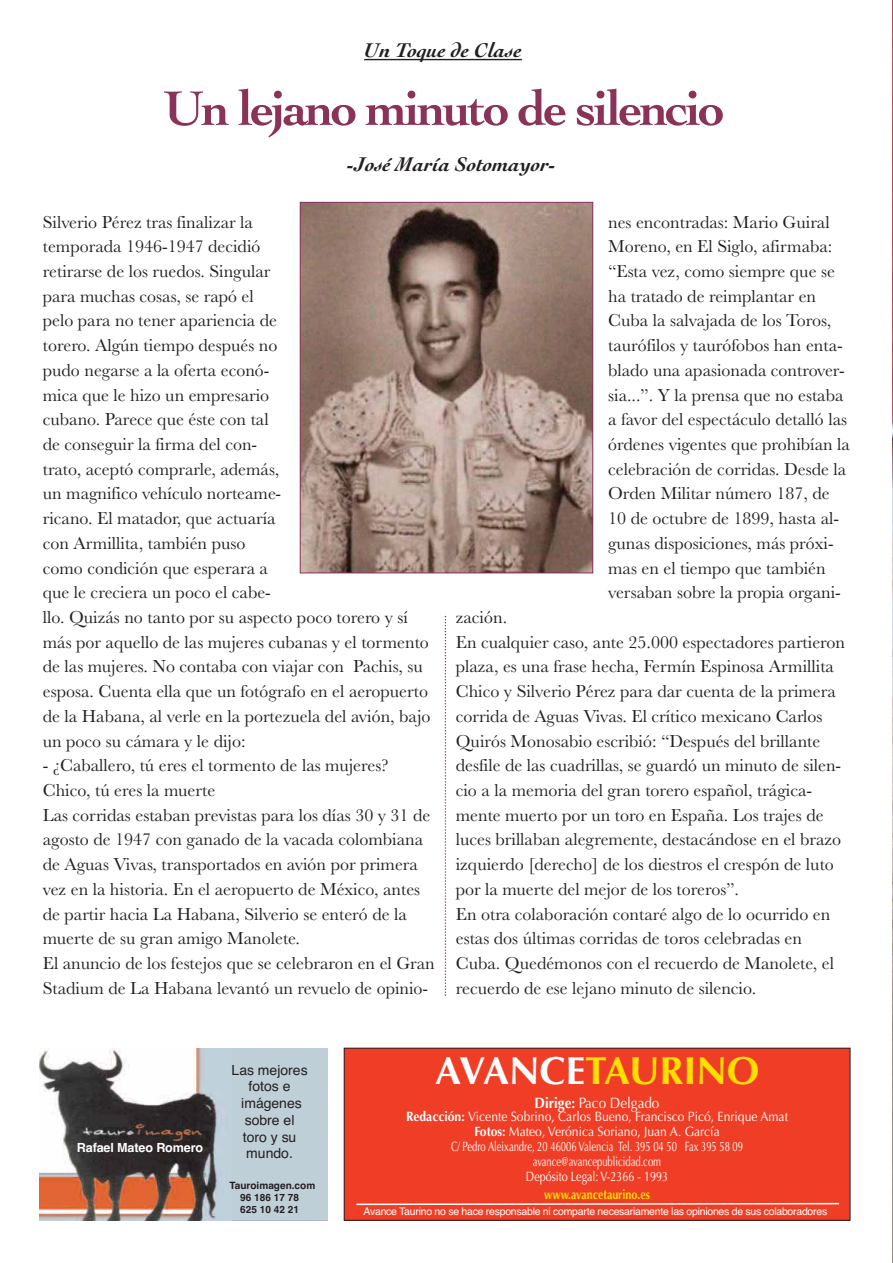
<style>
.page{position:relative;width:893px;height:1263px;background:#fff}
.page>*{position:absolute;margin:0;border:0;box-sizing:border-box;transform-origin:0 0}
.t1{font:700 51px "Cochin";letter-spacing:-.05em;color:#8a3258}
.t2{font:700 39.15px "Optima";color:#ffde00}
.t3{font:italic 700 21px "Cochin";color:#231f20}
.t4{font:18px/24.8px "Baskerville";color:#231f20}
.t5{font:15px "Optima";color:#fff;scale:.9 1}
.t6{font:13.95px/16.8px "Helvetica";color:#231f20;text-align:center}
.t7{font:13.5px/15px "Optima";color:#fff;text-align:center;scale:.9 1}
.t8{font:700 13.35px "Optima";color:#ffde00;scale:.8 1}
.t9{font:700 12.6px "Helvetica";letter-spacing:-.01em;color:#fff}
.t10{font:10.5px "Helvetica";letter-spacing:-.025em;color:#fff}
.t11{font:700 10.05px/12px "Helvetica";color:#231f20;text-align:center}
.s1{color:#fff}
.s2{font-weight:700}
</style>
<div class="page">
<div style="left:344px;top:1048px;width:506px;height:172px;background:#ef3e25"></div>
<img style="left:39px;top:1048px;width:194px;height:172px">
<svg style="left:356px;top:1202px;width:484px;height:4px"></svg>
<img style="left:892px;top:0;width:1px;height:1263px">
<img style="left:302px;top:204px;width:289px;height:367px">
<div style="left:300px;top:202px;width:293px;height:371px;border:1px solid #8a3258"></div>
<svg style="left:445px;top:616px;width:1px;height:380px"></svg>
<hr style="left:364px;top:59px;width:158px;height:1px;background:#231f20">
<p class="t3" style="left:364px;top:43px;width:159px">Un Toque de Clase</p>
<h1 class="t1" style="left:164px;top:89px;width:563px">Un lejano minuto de silencio</h1>
<p class="t3" style="left:347px;top:156px;width:210px">-José María Sotomayor-</p>
<p class="t4" style="left:43px;top:211px;width:389px">Silverio Pérez tras finalizar la<br>temporada 1946-1947 decidió<br>retirarse de los ruedos. Singular<br>para muchas cosas, se rapó el<br>pelo para no tener apariencia de<br>torero. Algún tiempo después no<br>pudo negarse a la oferta econó-<br>mica que le hizo un empresario<br>cubano. Parece que éste con tal<br>de conseguir la firma del con-<br>trato, aceptó comprarle, además,<br>un magnifico vehículo norteame-<br>ricano. El matador, que actuaría<br>con Armillita, también puso<br>como condición que esperara a<br>que le creciera un poco el cabe-<br>llo. Quizás no tanto por su aspecto poco torero y sí más por aquello de las mujeres cubanas y el tormento de las mujeres. No contaba con viajar con Pachis, su esposa. Cuenta ella que un fotógrafo en el aeropuerto de la Habana, al verle en la portezuela del avión, bajo un poco su cámara y le dijo:</p>
<p class="t4" style="left:43px;top:755px;width:393px">- ¿Caballero, tú eres el tormento de las mujeres?<br>Chico, tú eres la muerte<br>Las corridas estaban previstas para los días 30 y 31 de agosto de 1947 con ganado de la vacada colombiana de Aguas Vivas, transportados en avión por primera vez en la historia. En el aeropuerto de México, antes de partir hacia La Habana, Silverio se enteró de la muerte de su gran amigo Manolete.<br>El anuncio de los festejos que se celebraron en el Gran Stadium de La Habana levantó un revuelo de opinio-</p>
<p class="t4" style="left:608px;top:211px;width:243px">nes encontradas: Mario Guiral<br>Moreno, en El Siglo, afirmaba: “Esta vez, como siempre que se ha tratado de reimplantar en<br>Cuba la salvajada de los Toros, taurófilos y taurófobos han enta&shy;blado una apasionada controver&shy;sia...”. Y la prensa que no estaba a favor del espectáculo detalló las órdenes vigentes que prohibían la celebración de corridas. Desde la<br>Orden Militar número 187, de<br>10 de octubre de 1899, hasta al&shy;gunas disposiciones, más próxi&shy;mas en el tiempo que también versaban sobre la propia organi-</p>
<p class="t4" style="left:456px;top:607px;width:391px">zación.<br>En cualquier caso, ante 25.000 espectadores partieron plaza, es una frase hecha, Fermín Espinosa Armillita Chico y Silverio Pérez para dar cuenta de la primera corrida de Aguas Vivas. El crítico mexicano Carlos Quirós Monosabio escribió: “Después del brillante desfile de las cuadrillas, se guardó un minuto de silen&shy;cio a la memoria del gran torero español, trágica&shy;mente muerto por un toro en España. Los trajes de luces brillaban alegremente, destacándose en el brazo izquierdo [derecho] de los diestros el crespón de luto por la muerte del mejor de los toreros”.<br>En otra colaboración contaré algo de lo ocurrido en estas dos últimas corridas de toros celebradas en Cuba. Quedémonos con el recuerdo de Manolete, el recuerdo de ese lejano minuto de silencio.</p>
<p class="t9" style="left:77px;top:1143px;width:128px">Rafael Mateo Romero</p>
<p class="t6" style="left:232px;top:1062px;width:78px">Las mejores fotos e imágenes sobre el toro y su mundo.</p>
<p class="t11" style="left:229px;top:1180px;width:87px">Tauroimagen.com<br>96 186 17 78<br>625 10 42 21</p>
<h2 class="t2" style="left:435px;top:1054px;width:326px"><span class="s1">AVANCE</span>TAURINO</h2>
<p class="t5" style="left:535px;top:1096px;width:140px"><span class="s2">Dirige:</span> Paco Delgado</p>
<p class="t7" style="left:406px;top:1110px;width:426px"><span class="s2">Redacción:</span> Vicente Sobrino, Carlos Bueno, Francisco Picó, Enrique Amat <span class="s2">Fotos:</span> Mateo, Verónica Soriano, Juan A. García<br>C/ Pedro Aleixandre, 20 46006 Valencia Tel. 395 04 50 Fax 395 58 09 avance@avancepublicidad.com<br>Depósito Legal: V-2366 - 1993</p>
<p class="t8" style="left:544px;top:1189px;width:134px">www.avancetaurino.es</p>
<p class="t10" style="left:364px;top:1208px;width:465px">Avance Taurino no se hace responsable ni comparte necesariamente las opiniones de sus colaboradores</p>
</div>
